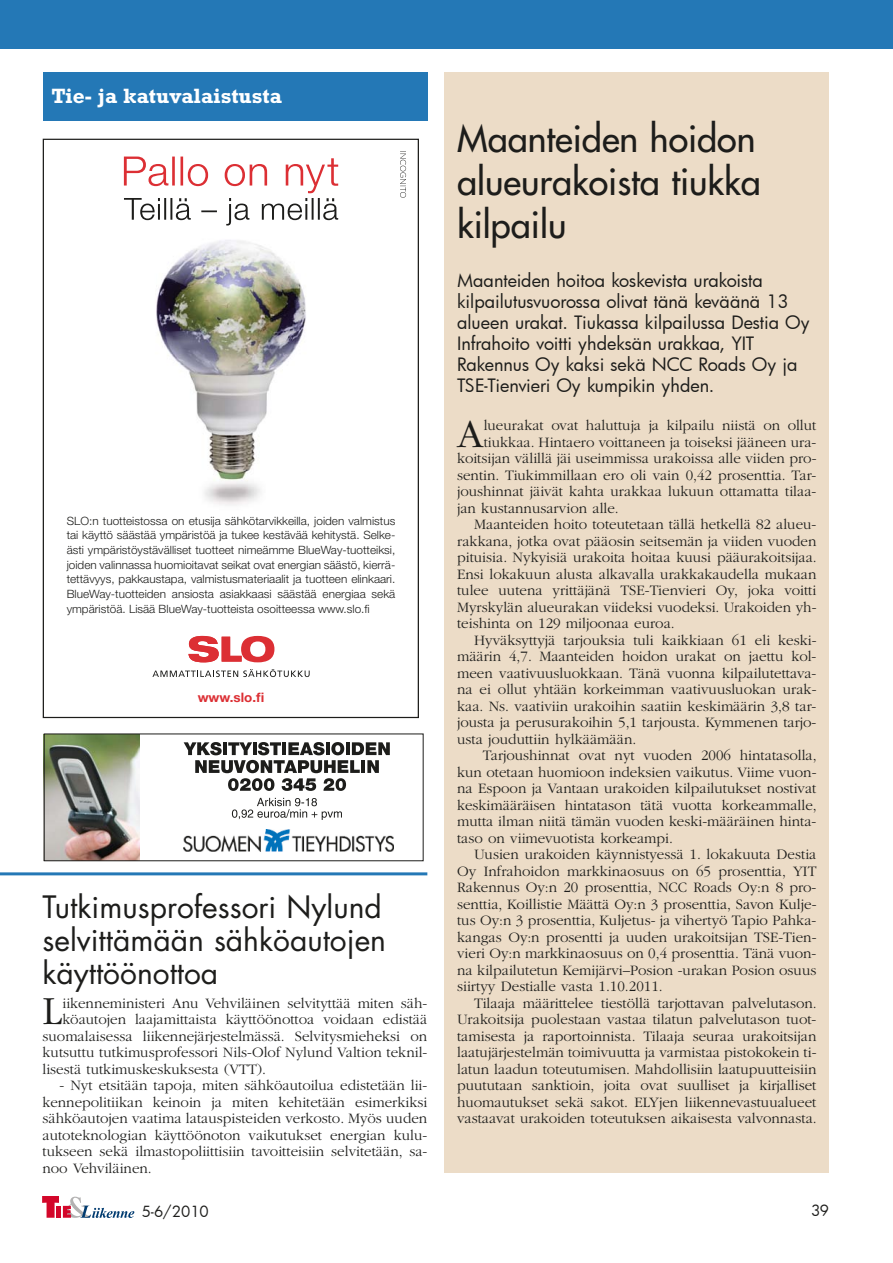
<style>
.page{position:relative;width:893px;height:1263px;background:#fff}
.page>*{position:absolute;margin:0;border:0;box-sizing:border-box;transform-origin:0 0}
.t1{font:300 41.55px "ITC Garamond Std";color:#1d1d1b}
.t2{font:500 36px/43.2px "Futura Std";color:#1d1d1b}
.t3{font:30px/33px "Futura Std";color:#1d1d1b}
.t4{font:700 21px "M Rockwell";color:#fff}
.t5{font:18px/21px "Futura";letter-spacing:-.005em;color:#1d1d1b}
.t6{font:300 15px/16.5px "ITC Garamond Std";color:#1d1d1b;text-align:justify}
.t7{font:15px "Futura";color:#1d1d1b}
.t8{font:700 13.05px "Helvetica Neue LT Std";color:#dc2f34}
.t9{font:300 11.4px/14.7px "Helvetica Neue LT Std";color:#1d1d1b;text-align:justify}
</style>
<div class="page">
<svg style="left:42px;top:1196px;width:92px;height:22px"></svg>
<div style="left:0;top:0;width:893px;height:48px;background:#2478b6"></div>
<div style="left:43px;top:72px;width:384px;height:49px;background:#2478b6"></div>
<svg style="left:152px;top:669px;width:158px;height:8px"></svg>
<svg style="left:188px;top:636px;width:86px;height:26px"></svg>
<img style="left:156px;top:240px;width:150px;height:265px">
<svg style="left:124px;top:157px;width:214px;height:68px"></svg>
<svg style="left:400px;top:151px;width:6px;height:47px"></svg>
<img style="left:46px;top:735px;width:93px;height:124px">
<img style="left:183px;top:829px;width:210px;height:22px">
<svg style="left:232px;top:798px;width:110px;height:22px"></svg>
<svg style="left:184px;top:742px;width:206px;height:49px"></svg>
<hr style="left:0;top:872px;width:427px;height:3px;background:#2478b6">
<div style="left:444px;top:72px;width:385px;height:1101px;background:#ecdcc7"></div>
<h3 class="t4" style="left:52px;top:84px;width:232px">Tie- ja katuvalaistusta</h3>
<p class="t9" style="left:67px;top:513px;width:330px">SLO:n tuotteistossa on etusija sähkötarvikkeilla, joiden valmistus tai käyttö säästää ympäristöä ja tukee kestävää kehitystä. Selke&shy;ästi ympäristöystävälliset tuotteet nimeämme BlueWay-tuotteiksi, joiden valinnassa huomioitavat seikat ovat energian säästö, kierrä&shy;tettävyys, pakkaustapa, valmistusmateriaalit ja tuotteen elinkaari.<br>BlueWay-tuotteiden ansiosta asiakkaasi säästää energiaa sekä ympäristöä. Lisää BlueWay-tuotteista osoitteessa www.slo.fi</p>
<p class="t8" style="left:198px;top:690px;width:68px">www.slo.fi</p>
<h3 class="t3" style="left:43px;top:890px;width:345px">Tutkimusprofessori Nylund selvittämään sähköautojen käyttöönottoa</h3>
<h1 class="t1" style="left:43px;top:989px;width:21px">L</h1>
<p class="t6" style="left:62px;top:995px;width:366px">iikenneministeri Anu Vehviläinen selvityttää miten säh-</p>
<p class="t6" style="left:62px;top:1011px;width:366px">köautojen laajamittaista käyttöönottoa voidaan edistää</p>
<p class="t6" style="left:43px;top:1028px;width:386px">suomalaisessa liikennejärjestelmässä. Selvitysmieheksi on</p>
<p class="t6" style="left:43px;top:1044px;width:386px">kutsuttu tutkimusprofessori Nils-Olof Nylund Valtion teknil-</p>
<p class="t6" style="left:43px;top:1061px;width:225px">lisestä tutkimuskeskuksesta (VTT).</p>
<p class="t6" style="left:43px;top:1077px;width:386px;text-indent:17px">- Nyt etsitään tapoja, miten sähköautoilua edistetään lii&shy;kennepolitiikan keinoin ja miten kehitetään esimerkiksi sähköautojen vaatima latauspisteiden verkosto. Myös uuden autoteknologian käyttöönoton vaikutukset energian kulu&shy;tukseen sekä ilmastopoliittisiin tavoitteisiin selvitetään, sa&shy;noo Vehviläinen.</p>
<h2 class="t2" style="left:457px;top:117px;width:305px">Maanteiden hoidon alueurakoista tiukka kilpailu</h2>
<p class="t5" style="left:457px;top:270px;width:354px">Maanteiden hoitoa koskevista urakoista kilpailutusvuorossa olivat tänä keväänä 13 alueen urakat. Tiukassa kilpailussa Destia Oy Infrahoito voitti yhdeksän urakkaa, YIT Rakennus Oy kaksi sekä NCC Roads Oy ja TSE-Tienvieri Oy kumpikin yhden.</p>
<h1 class="t1" style="left:457px;top:411px;width:28px">A</h1>
<p class="t6" style="left:484px;top:417px;width:334px">lueurakat ovat haluttuja ja kilpailu niistä on ollut</p>
<p class="t6" style="left:484px;top:434px;width:334px">tiukkaa. Hintaero voittaneen ja toiseksi jääneen ura-</p>
<p class="t6" style="left:457px;top:450px;width:361px">koitsijan välillä jäi useimmissa urakoissa alle viiden pro-</p>
<p class="t6" style="left:457px;top:467px;width:361px">sentin. Tiukimmillaan ero oli vain 0,42 prosenttia. Tar-</p>
<p class="t6" style="left:457px;top:483px;width:361px">joushinnat jäivät kahta urakkaa lukuun ottamatta tilaa-</p>
<p class="t6" style="left:457px;top:500px;width:163px">jan kustannusarvion alle.</p>
<p class="t6" style="left:474px;top:516px;width:344px">Maanteiden hoito toteutetaan tällä hetkellä 82 alueu-</p>
<p class="t6" style="left:457px;top:533px;width:361px">rakkana, jotka ovat pääosin seitsemän ja viiden vuoden</p>
<p class="t6" style="left:457px;top:549px;width:361px">pituisia. Nykyisiä urakoita hoitaa kuusi pääurakoitsijaa.</p>
<p class="t6" style="left:457px;top:566px;width:361px">Ensi lokakuun alusta alkavalla urakkakaudella mukaan</p>
<p class="t6" style="left:457px;top:582px;width:361px">tulee uutena yrittäjänä TSE-Tienvieri Oy, joka voitti</p>
<p class="t6" style="left:457px;top:599px;width:361px">Myrskylän alueurakan viideksi vuodeksi. Urakoiden yh-</p>
<p class="t6" style="left:457px;top:615px;width:219px">teishinta on 129 miljoonaa euroa.</p>
<p class="t6" style="left:474px;top:632px;width:344px">Hyväksyttyjä tarjouksia tuli kaikkiaan 61 eli keski-</p>
<p class="t6" style="left:457px;top:648px;width:361px">määrin 4,7. Maanteiden hoidon urakat on jaettu kol-</p>
<p class="t6" style="left:457px;top:665px;width:361px">meen vaativuusluokkaan. Tänä vuonna kilpailutettava-</p>
<p class="t6" style="left:457px;top:681px;width:361px">na ei ollut yhtään korkeimman vaativuusluokan urak-</p>
<p class="t6" style="left:457px;top:698px;width:361px">kaa. Ns. vaativiin urakoihin saatiin keskimäärin 3,8 tar-</p>
<p class="t6" style="left:457px;top:714px;width:361px">jousta ja perusurakoihin 5,1 tarjousta. Kymmenen tarjo-</p>
<p class="t6" style="left:457px;top:731px;width:181px">usta jouduttiin hylkäämään.</p>
<p class="t6" style="left:483px;top:747px;width:335px">Tarjoushinnat ovat nyt vuoden 2006 hintatasolla,</p>
<p class="t6" style="left:457px;top:764px;width:361px">kun otetaan huomioon indeksien vaikutus. Viime vuon-</p>
<p class="t6" style="left:457px;top:780px;width:361px">na Espoon ja Vantaan urakoiden kilpailutukset nostivat</p>
<p class="t6" style="left:457px;top:797px;width:361px">keskimääräisen hintatason tätä vuotta korkeammalle,</p>
<p class="t6" style="left:457px;top:813px;width:361px">mutta ilman niitä tämän vuoden keski-määräinen hinta-</p>
<p class="t6" style="left:457px;top:830px;width:217px">taso on viimevuotista korkeampi.</p>
<p class="t6" style="left:474px;top:846px;width:344px">Uusien urakoiden käynnistyessä 1. lokakuuta Destia</p>
<p class="t6" style="left:457px;top:863px;width:361px">Oy Infrahoidon markkinaosuus on 65 prosenttia, YIT</p>
<p class="t6" style="left:457px;top:879px;width:361px">Rakennus Oy:n 20 prosenttia, NCC Roads Oy:n 8 pro-</p>
<p class="t6" style="left:457px;top:896px;width:361px">senttia, Koillistie Määttä Oy:n 3 prosenttia, Savon Kulje-</p>
<p class="t6" style="left:457px;top:912px;width:361px">tus Oy:n 3 prosenttia, Kuljetus- ja vihertyö Tapio Pahka-</p>
<p class="t6" style="left:457px;top:929px;width:361px">kangas Oy:n prosentti ja uuden urakoitsijan TSE-Tien-</p>
<p class="t6" style="left:457px;top:945px;width:361px">vieri Oy:n markkinaosuus on 0,4 prosenttia. Tänä vuon-</p>
<p class="t6" style="left:457px;top:962px;width:361px">na kilpailutetun Kemijärvi–Posion -urakan Posion osuus</p>
<p class="t6" style="left:457px;top:978px;width:207px">siirtyy Destialle vasta 1.10.2011.</p>
<p class="t6" style="left:474px;top:995px;width:344px">Tilaaja määrittelee tiestöllä tarjottavan palvelutason.</p>
<p class="t6" style="left:457px;top:1011px;width:361px">Urakoitsija puolestaan vastaa tilatun palvelutason tuot-</p>
<p class="t6" style="left:457px;top:1028px;width:361px">tamisesta ja raportoinnista. Tilaaja seuraa urakoitsijan</p>
<p class="t6" style="left:457px;top:1044px;width:361px">laatujärjestelmän toimivuutta ja varmistaa pistokokein ti-</p>
<p class="t6" style="left:457px;top:1061px;width:361px">latun laadun toteutumisen. Mahdollisiin laatupuutteisiin</p>
<p class="t6" style="left:457px;top:1077px;width:361px">puututaan sanktioin, joita ovat suulliset ja kirjalliset</p>
<p class="t6" style="left:457px;top:1094px;width:361px">huomautukset sekä sakot. ELYjen liikennevastuualueet</p>
<p class="t6" style="left:457px;top:1110px;width:361px">vastaavat urakoiden toteutuksen aikaisesta valvonnasta.</p>
<p class="t7" style="left:142px;top:1201px;width:69px">5-6/2010</p>
<p class="t7" style="left:811px;top:1201px;width:19px">39</p>
</div>
